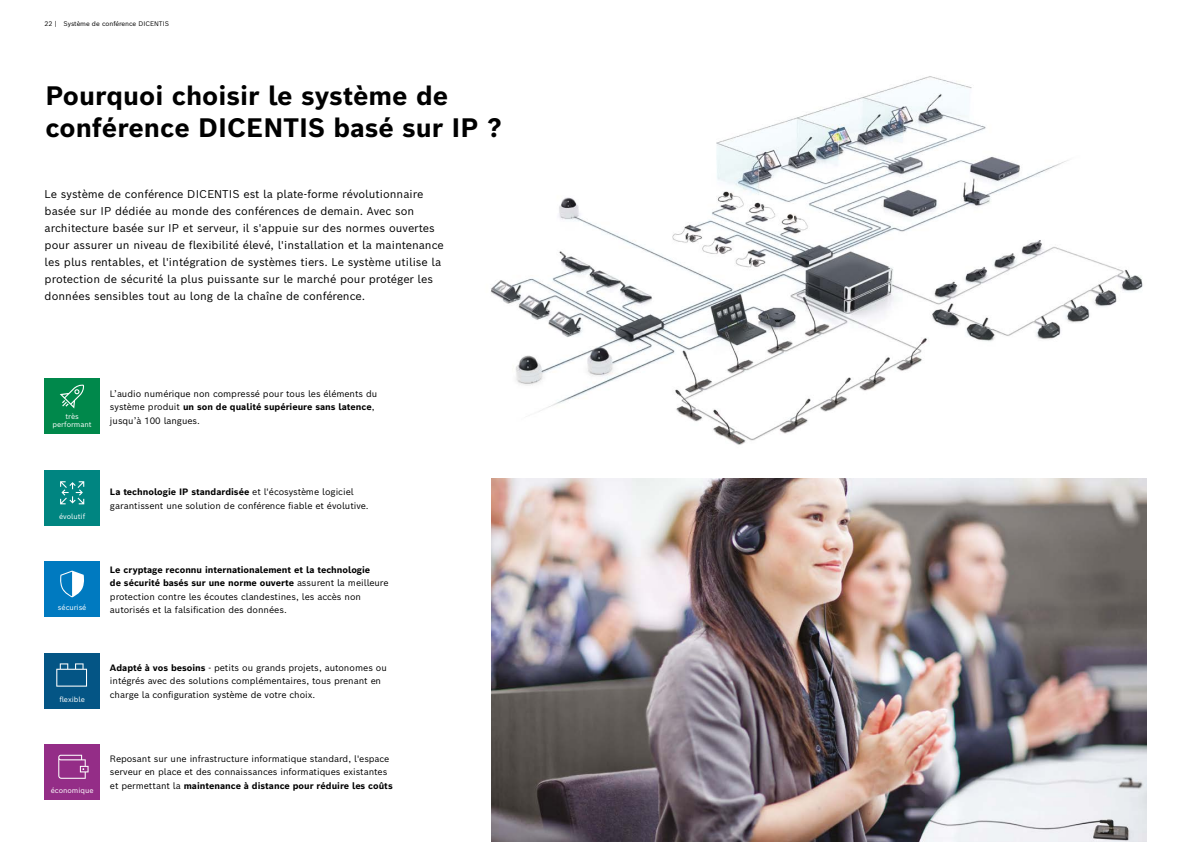
<style>
.page{position:relative;width:1191px;height:842px;background:#fff}
.page>*{position:absolute;margin:0;border:0;box-sizing:border-box;transform-origin:0 0}
.t1{font:700 26px/32px "Bosch Sans";color:#000}
.t2{font:11px/17px "Bosch Sans";letter-spacing:.005em;color:#000}
.t3{font:9px/13.6px "Bosch Sans";color:#000}
.t4{font:7.2px/7.9px "Bosch Sans";color:#fff;text-align:center}
.t5{font:6.5px "Bosch Sans";letter-spacing:-.005em;color:#000}
.s1{font-weight:700}
</style>
<div class="page">
<img style="left:491px;top:76px;width:655px;height:403px">
<div style="left:45px;top:379px;width:55px;height:55px;background:#00884b"></div>
<svg style="left:60px;top:384px;width:25px;height:24px"></svg>
<div style="left:45px;top:562px;width:55px;height:55px;background:#007ac0"></div>
<svg style="left:60px;top:571px;width:24px;height:26px"></svg>
<div style="left:45px;top:653px;width:55px;height:55px;background:#045585"></div>
<svg style="left:56px;top:663px;width:31px;height:24px"></svg>
<div style="left:45px;top:470px;width:55px;height:55px;background:#008581"></div>
<svg style="left:60px;top:481px;width:24px;height:23px"></svg>
<div style="left:45px;top:745px;width:55px;height:55px;background:#942d87"></div>
<svg style="left:58px;top:755px;width:31px;height:24px"></svg>
<img style="left:491px;top:479px;width:655px;height:363px">
<p class="t5" style="left:45px;top:18px;width:126px">22 | Système de conférence DICENTIS</p>
<h1 class="t1" style="left:45px;top:77px;width:458px">Pourquoi choisir le système de conférence DICENTIS basé sur IP ?</h1>
<p class="t2" style="left:45px;top:185px;width:401px">Le système de conférence DICENTIS est la plate-forme révolutionnaire basée sur IP dédiée au monde des conférences de demain. Avec son architecture basée sur IP et serveur, il s'appuie sur des normes ouvertes pour assurer un niveau de flexibilité élevé, l'installation et la maintenance les plus rentables, et l'intégration de systèmes tiers. Le système utilise la protection de sécurité la plus puissante sur le marché pour protéger les données sensibles tout au long de la chaîne de conférence.</p>
<p class="t4" style="left:53px;top:412px;width:41px">très performant</p>
<p class="t3" style="left:110px;top:386px;width:269px">L’audio numérique non compressé pour tous les éléments du système produit <span class="s1">un son de qualité supérieure sans latence</span>, jusqu’à 100 langues.</p>
<p class="t4" style="left:59px;top:512px;width:28px">évolutif</p>
<p class="t4" style="left:58px;top:603px;width:30px">sécurisé</p>
<p class="t4" style="left:59px;top:694px;width:27px">flexible</p>
<p class="t3" style="left:110px;top:484px;width:260px"><span class="s1">La technologie IP standardisée</span> et l'écosystème logiciel garantissent une solution de conférence fiable et évolutive.</p>
<p class="t3" style="left:110px;top:562px;width:280px"><span class="s1">Le cryptage reconnu internationalement et la technologie<br>de sécurité basés sur une norme ouverte</span> assurent la meilleure protection contre les écoutes clandestines, les accès non autorisés et la falsification des données.</p>
<p class="t3" style="left:110px;top:660px;width:278px"><span class="s1">Adapté à vos besoins</span> - petits ou grands projets, autonomes ou intégrés avec des solutions complémentaires, tous prenant en charge la configuration système de votre choix.</p>
<p class="t4" style="left:51px;top:786px;width:44px">économique</p>
<p class="t3" style="left:110px;top:751px;width:284px">Reposant sur une infrastructure informatique standard, l'espace serveur en place et des connaissances informatiques existantes et permettant la <span class="s1">maintenance à distance pour réduire les coûts</span></p>
</div>
